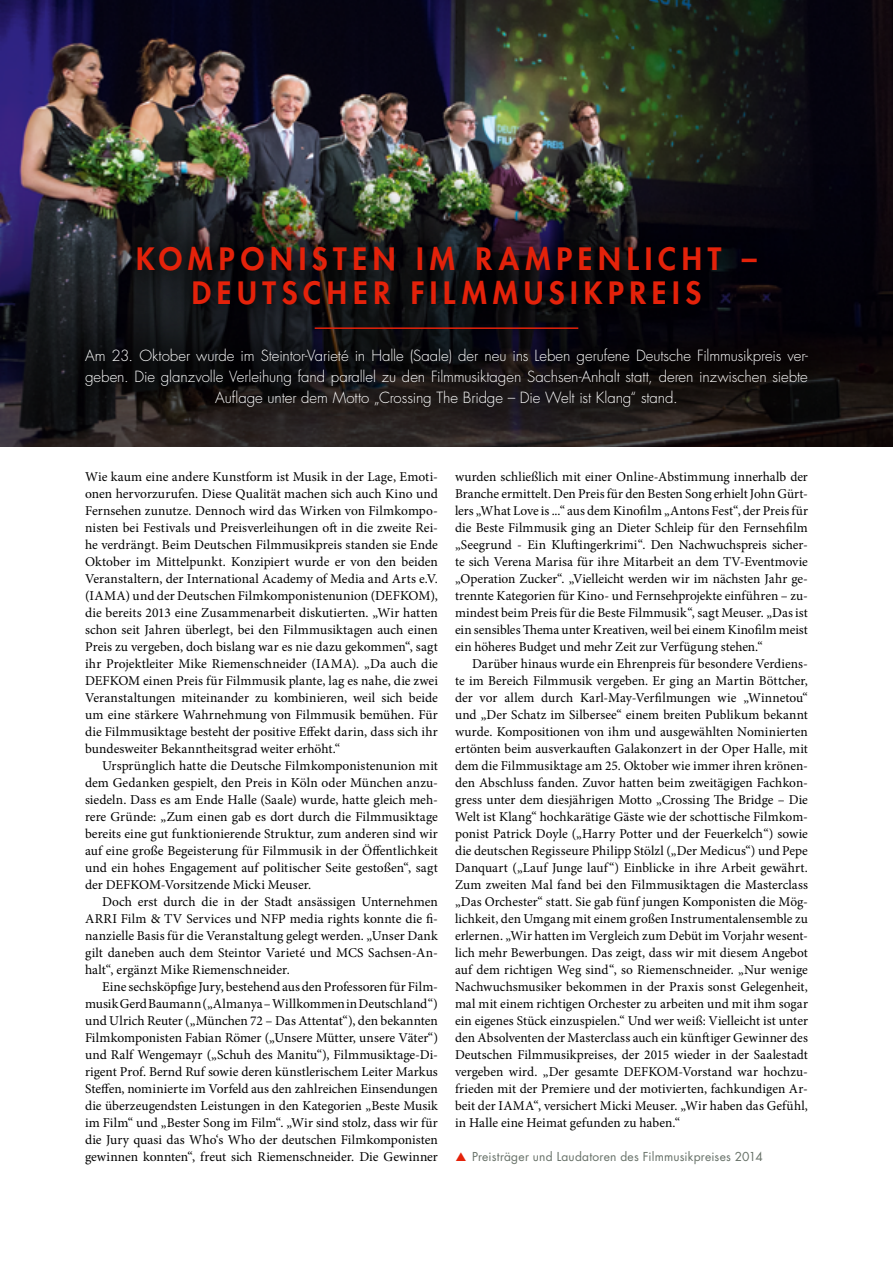
<style>
.page{position:relative;width:893px;height:1263px;background:#fff}
.page>*{position:absolute;margin:0;border:0;box-sizing:border-box;transform-origin:0 0}
.t1{font:800 30px/34px "Futura Std";letter-spacing:.19em;color:#e4220a;text-align:center}
.t2{font:300 15px/21px "Futura Std";letter-spacing:-.005em;color:#fff;text-align:center}
.t3{font:13.5px/17px "Minion Pro";color:#000;text-align:justify}
.t4{font:12px "Futura Std";letter-spacing:.015em;color:#677168}
</style>
<div class="page">
<img style="left:0;top:0;width:893px;height:164px">
<img style="left:0;top:164px;width:893px;height:282px">
<div style="left:46px;top:208px;width:800px;height:237px;background:#000;opacity:.5"></div>
<hr style="left:315px;top:327px;width:263px;height:2px;background:#e4220a">
<h1 class="t1" style="left:136px;top:242px;width:622px">KOMPONISTEN IM RAMPENLICHT –<br>DEUTSCHER FILMMUSIKPREIS</h1>
<p class="t2" style="left:85px;top:346px;width:724px">Am 23. Oktober wurde im Steintor-Varieté in Halle (Saale) der neu ins Leben gerufene Deutsche Filmmusikpreis ver&shy;geben. Die glanzvolle Verleihung fand parallel zu den Filmmusiktagen Sachsen-Anhalt statt, deren inzwischen siebte<br>Auflage unter dem Motto „Crossing The Bridge – Die Welt ist Klang“ stand.</p>
<p class="t3" style="left:85px;top:468px;width:354px">Wie kaum eine andere Kunstform ist Musik in der Lage, Emoti&shy;onen hervorzurufen. Diese Qualität machen sich auch Kino und Fernsehen zunutze. Dennoch wird das Wirken von Filmkompo&shy;nisten bei Festivals und Preisverleihungen oft in die zweite Rei&shy;he verdrängt. Beim Deutschen Filmmusikpreis standen sie Ende Oktober im Mittelpunkt. Konzipiert wurde er von den beiden Veranstaltern, der International Academy of Media and Arts e.V. (IAMA) und der Deutschen Filmkomponistenunion (DEFKOM), die bereits 2013 eine Zusammenarbeit diskutierten. „Wir hatten schon seit Jahren überlegt, bei den Filmmusiktagen auch einen Preis zu vergeben, doch bislang war es nie dazu gekommen“, sagt ihr Projektleiter Mike Riemenschneider (IAMA). „Da auch die DEFKOM einen Preis für Filmmusik plante, lag es nahe, die zwei Veranstaltungen miteinander zu kombinieren, weil sich beide um eine stärkere Wahrnehmung von Filmmusik bemühen. Für die Filmmusiktage besteht der positive Effekt darin, dass sich ihr bundesweiter Bekanntheitsgrad weiter erhöht.“</p>
<p class="t3" style="left:85px;top:757px;width:354px;text-indent:17px">Ursprünglich hatte die Deutsche Filmkomponistenunion mit dem Gedanken gespielt, den Preis in Köln oder München anzu&shy;siedeln. Dass es am Ende Halle (Saale) wurde, hatte gleich meh&shy;rere Gründe: „Zum einen gab es dort durch die Filmmusiktage bereits eine gut funktionierende Struktur, zum anderen sind wir auf eine große Begeisterung für Filmmusik in der Öffentlichkeit und ein hohes Engagement auf politischer Seite gestoßen“, sagt der DEFKOM-Vorsitzende Micki Meuser.</p>
<p class="t3" style="left:85px;top:893px;width:354px;text-indent:17px">Doch erst durch die in der Stadt ansässigen Unternehmen ARRI Film &amp; TV Services und NFP media rights konnte die fi&shy;nanzielle Basis für die Veranstaltung gelegt werden. „Unser Dank gilt daneben auch dem Steintor Varieté und MCS Sachsen-An&shy;halt“, ergänzt Mike Riemenschneider.</p>
<p class="t3" style="left:85px;top:978px;width:354px;text-indent:17px">Eine sechsköpfige Jury, bestehend aus den Professoren für Film&shy;musik Gerd Baumann („Almanya – Willkommen in Deutschland“) und Ulrich Reuter („München 72 – Das Attentat“), den bekannten Filmkomponisten Fabian Römer („Unsere Mütter, unsere Väter“) und Ralf Wengemayr („Schuh des Manitu“), Filmmusiktage-Di&shy;rigent Prof. Bernd Ruf sowie deren künstlerischem Leiter Markus Steffen, nominierte im Vorfeld aus den zahlreichen Einsendungen die überzeugendsten Leistungen in den Kategorien „Beste Musik im Film“ und „Bester Song im Film“. „Wir sind stolz, dass wir für die Jury quasi das Who‘s Who der deutschen Filmkomponisten gewinnen konnten“, freut sich Riemenschneider. Die Gewinner</p>
<p class="t3" style="left:455px;top:468px;width:354px">wurden schließlich mit einer Online-Abstimmung innerhalb der Branche ermittelt. Den Preis für den Besten Song erhielt John Gürt&shy;lers „What Love is ...“ aus dem Kinofilm „Antons Fest“, der Preis für die Beste Filmmusik ging an Dieter Schleip für den Fernsehfilm „Seegrund - Ein Kluftingerkrimi“. Den Nachwuchspreis sicher&shy;te sich Verena Marisa für ihre Mitarbeit an dem TV-Eventmovie „Operation Zucker“. „Vielleicht werden wir im nächsten Jahr ge&shy;trennte Kategorien für Kino- und Fernsehprojekte einführen – zu&shy;mindest beim Preis für die Beste Filmmusik“, sagt Meuser. „Das ist ein sensibles Thema unter Kreativen, weil bei einem Kinofilm meist ein höheres Budget und mehr Zeit zur Verfügung stehen.“</p>
<p class="t3" style="left:455px;top:655px;width:354px;text-indent:17px">Darüber hinaus wurde ein Ehrenpreis für besondere Verdiens&shy;te im Bereich Filmmusik vergeben. Er ging an Martin Böttcher, der vor allem durch Karl-May-Verfilmungen wie „Winnetou“ und „Der Schatz im Silbersee“ einem breiten Publikum bekannt wurde. Kompositionen von ihm und ausgewählten Nominierten ertönten beim ausverkauften Galakonzert in der Oper Halle, mit dem die Filmmusiktage am 25. Oktober wie immer ihren krönen&shy;den Abschluss fanden. Zuvor hatten beim zweitägigen Fachkon&shy;gress unter dem diesjährigen Motto „Crossing The Bridge – Die Welt ist Klang“ hochkarätige Gäste wie der schottische Filmkom&shy;ponist Patrick Doyle („Harry Potter und der Feuerkelch“) sowie die deutschen Regisseure Philipp Stölzl („Der Medicus“) und Pepe Danquart („Lauf Junge lauf“) Einblicke in ihre Arbeit gewährt.<br>Zum zweiten Mal fand bei den Filmmusiktagen die Masterclass „Das Orchester“ statt. Sie gab fünf jungen Komponisten die Mög&shy;lichkeit, den Umgang mit einem großen Instrumentalensemble zu erlernen. „Wir hatten im Vergleich zum Debüt im Vorjahr wesent&shy;lich mehr Bewerbungen. Das zeigt, dass wir mit diesem Angebot auf dem richtigen Weg sind“, so Riemenschneider. „Nur wenige Nachwuchsmusiker bekommen in der Praxis sonst Gelegenheit, mal mit einem richtigen Orchester zu arbeiten und mit ihm sogar ein eigenes Stück einzuspielen.“ Und wer weiß: Vielleicht ist unter den Absolventen der Masterclass auch ein künftiger Gewinner des Deutschen Filmmusikpreises, der 2015 wieder in der Saalestadt vergeben wird. „Der gesamte DEFKOM-Vorstand war hochzu&shy;frieden mit der Premiere und der motivierten, fachkundigen Ar&shy;beit der IAMA“, versichert Micki Meuser. „Wir haben das Gefühl, in Halle eine Heimat gefunden zu haben.“</p>
<p class="t4" style="left:472px;top:1149px;width:292px">Preisträger und Laudatoren des Filmmusikpreises 2014</p>
</div>
